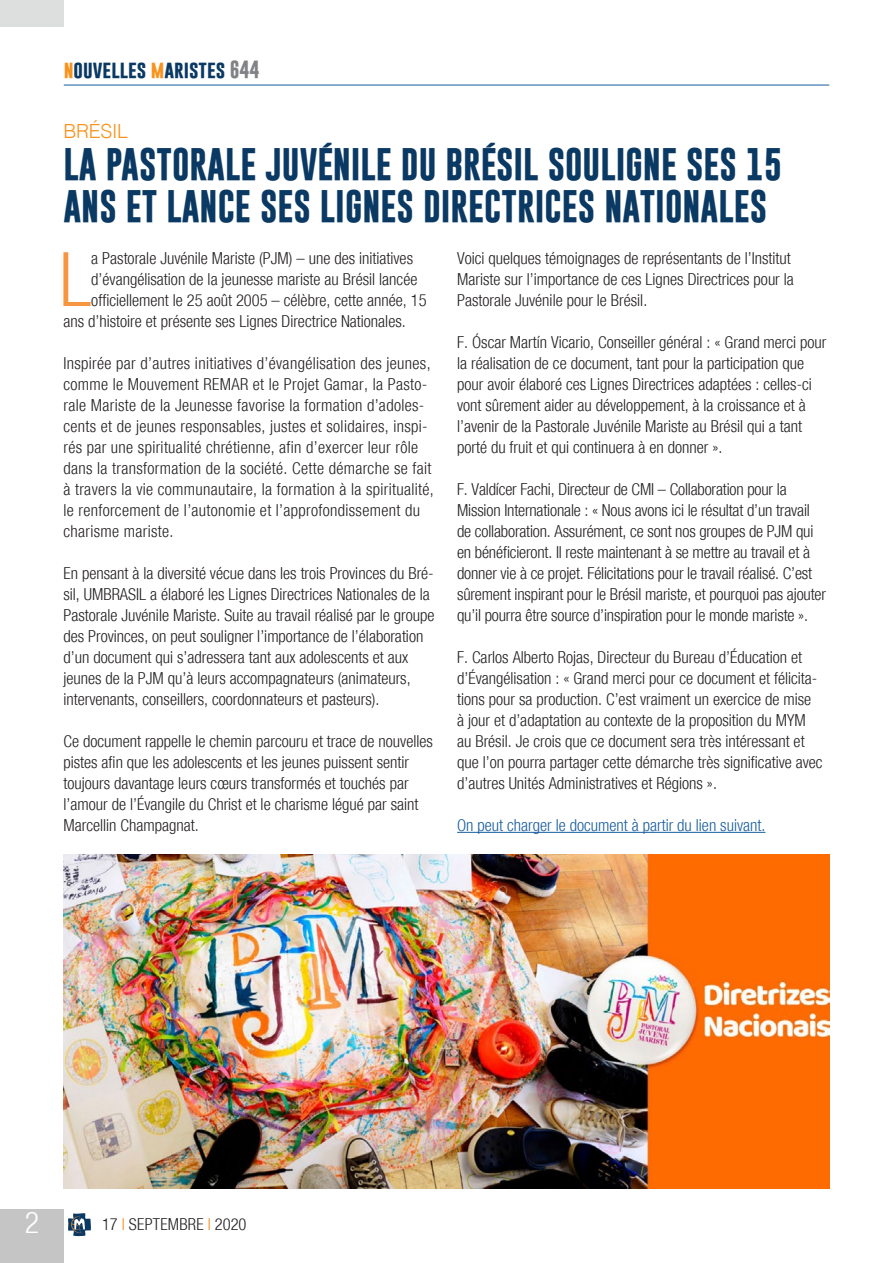
<style>
.page{position:relative;width:893px;height:1263px;background:#fff}
.page>*{position:absolute;margin:0;border:0;box-sizing:border-box;transform-origin:0 0}
.Testo_sinEspacio{font:300 condensed 75.3px "Helvetica Neue";color:#f79641}
.Titolo{font:700 33px/42px "Gobold";color:#0a3963}
.t1{font:300 condensed 30px "Helvetica Neue";color:#fff}
.sommario{font:300 19.5px "Helvetica";letter-spacing:-.015em;color:#f7931d}
.t2{font:700 18px "Gobold";color:#0a3963}
.Testo_sinEspacio-2{font:300 condensed 16.5px/21px "Helvetica Neue";color:#231f20}
.Testo_sinEspacio-3{font:300 condensed 16.5px/21px "Helvetica Neue";letter-spacing:.02em;color:#231f20}
.Testo_sinEspacio-4{font:300 condensed 16.5px "Helvetica Neue";color:#175d9e}
.s1{color:#f7931d}
.s2{color:#808285}
</style>
<div class="page">
<div style="left:0;top:1209px;width:64px;height:54px;background:#c4c5c4"></div>
<hr style="left:64px;top:85px;width:765px;height:1px;background:#175d9e">
<svg style="left:68px;top:1213px;width:23px;height:23px"></svg>
<div style="left:0;top:0;width:64px;height:27px;background:#dddede"></div>
<hr style="left:457px;top:832px;width:308px;height:1px;background:#175d9e">
<img style="left:63px;top:855px;width:766px;height:333px">
<p class="t2" style="left:64px;top:57px;width:197px"><span class="s1">n</span>ouvelles <span class="s1">m</span>aristes <span class="s2">644</span></p>
<p class="sommario" style="left:63px;top:114px;width:66px">BRÉSIL</p>
<p class="Titolo" style="left:63px;top:143px;width:720px">LA PASTORALE JUVÉNILE DU BRÉSIL SOULIGNE SES 15<br>ANS ET LANCE SES LIGNES DIRECTRICES NATIONALES</p>
<p class="Testo_sinEspacio" style="left:59px;top:236px;width:34px">L</p>
<p class="Testo_sinEspacio-2" style="left:91px;top:248px;width:323px">a Pastorale Juvénile Mariste (PJM) – une des initiatives</p>
<p class="Testo_sinEspacio-2" style="left:91px;top:269px;width:328px">d’évangélisation de la jeunesse mariste au Brésil lancée</p>
<p class="Testo_sinEspacio-2" style="left:91px;top:290px;width:337px">officiellement le 25 août 2005 – célèbre, cette année, 15</p>
<p class="Testo_sinEspacio-2" style="left:63px;top:311px;width:344px">ans d’histoire et présente ses Lignes Directrice Nationales.</p>
<p class="Testo_sinEspacio-3" style="left:63px;top:353px;width:372px">Inspirée par d’autres initiatives d’évangélisation des jeunes, comme le Mouvement REMAR et le Projet Gamar, la Pasto&shy;rale Mariste de la Jeunesse favorise la formation d’adoles&shy;cents et de jeunes responsables, justes et solidaires, inspi&shy;rés par une spiritualité chrétienne, afin d’exercer leur rôle dans la transformation de la société. Cette démarche se fait à travers la vie communautaire, la formation à la spiritualité, le renforcement de l’autonomie et l’approfondissement du charisme mariste.</p>
<p class="Testo_sinEspacio-2" style="left:63px;top:563px;width:372px">En pensant à la diversité vécue dans les trois Provinces du Bré&shy;sil, UMBRASIL a élaboré les Lignes Directrices Nationales de la Pastorale Juvénile Mariste. Suite au travail réalisé par le groupe des Provinces, on peut souligner l’importance de l’élaboration d’un document qui s’adressera tant aux adolescents et aux jeunes de la PJM qu’à leurs accompagnateurs (animateurs, intervenants, conseillers, coordonnateurs et pasteurs).</p>
<p class="Testo_sinEspacio-2" style="left:63px;top:731px;width:371px">Ce document rappelle le chemin parcouru et trace de nouvelles pistes afin que les adolescents et les jeunes puissent sentir toujours davantage leurs cœurs transformés et touchés par l’amour de l’Évangile du Christ et le charisme légué par saint Marcellin Champagnat.</p>
<p class="Testo_sinEspacio-2" style="left:457px;top:248px;width:338px">Voici quelques témoignages de représentants de l’Institut<br>Mariste sur l’importance de ces Lignes Directrices pour la<br>Pastorale Juvénile pour le Brésil.</p>
<p class="Testo_sinEspacio-2" style="left:457px;top:332px;width:371px">F. Óscar Martín Vicario, Conseiller général : « Grand merci pour la réalisation de ce document, tant pour la participation que pour avoir élaboré ces Lignes Directrices adaptées : celles-ci vont sûrement aider au développement, à la croissance et à l’avenir de la Pastorale Juvénile Mariste au Brésil qui a tant porté du fruit et qui continuera à en donner ».</p>
<p class="Testo_sinEspacio-2" style="left:457px;top:479px;width:370px">F. Valdícer Fachi, Directeur de CMI – Collaboration pour la Mission Internationale : « Nous avons ici le résultat d’un travail de collaboration. Assurément, ce sont nos groupes de PJM qui en bénéficieront. Il reste maintenant à se mettre au travail et à donner vie à ce projet. Félicitations pour le travail réalisé. C’est sûrement inspirant pour le Brésil mariste, et pourquoi pas ajouter qu’il pourra être source d’inspiration pour le monde mariste ».</p>
<p class="Testo_sinEspacio-2" style="left:457px;top:647px;width:367px">F. Carlos Alberto Rojas, Directeur du Bureau d’Éducation et d’Évangélisation : « Grand merci pour ce document et félicita&shy;tions pour sa production. C’est vraiment un exercice de mise<br>à jour et d’adaptation au contexte de la proposition du MYM au Brésil. Je crois que ce document sera très intéressant et que l’on pourra partager cette démarche très significative avec d’autres Unités Administratives et Régions ».</p>
<p class="Testo_sinEspacio-4" style="left:457px;top:816px;width:310px">On peut charger le document à partir du lien suivant.</p>
<h3 class="t1" style="left:25px;top:1205px;width:16px">2</h3>
<p class="Testo_sinEspacio-2" style="left:102px;top:1214px;width:146px">17 <span class="s1">I</span> SEPTEMBRE <span class="s1">I</span> 2020</p>
</div>
